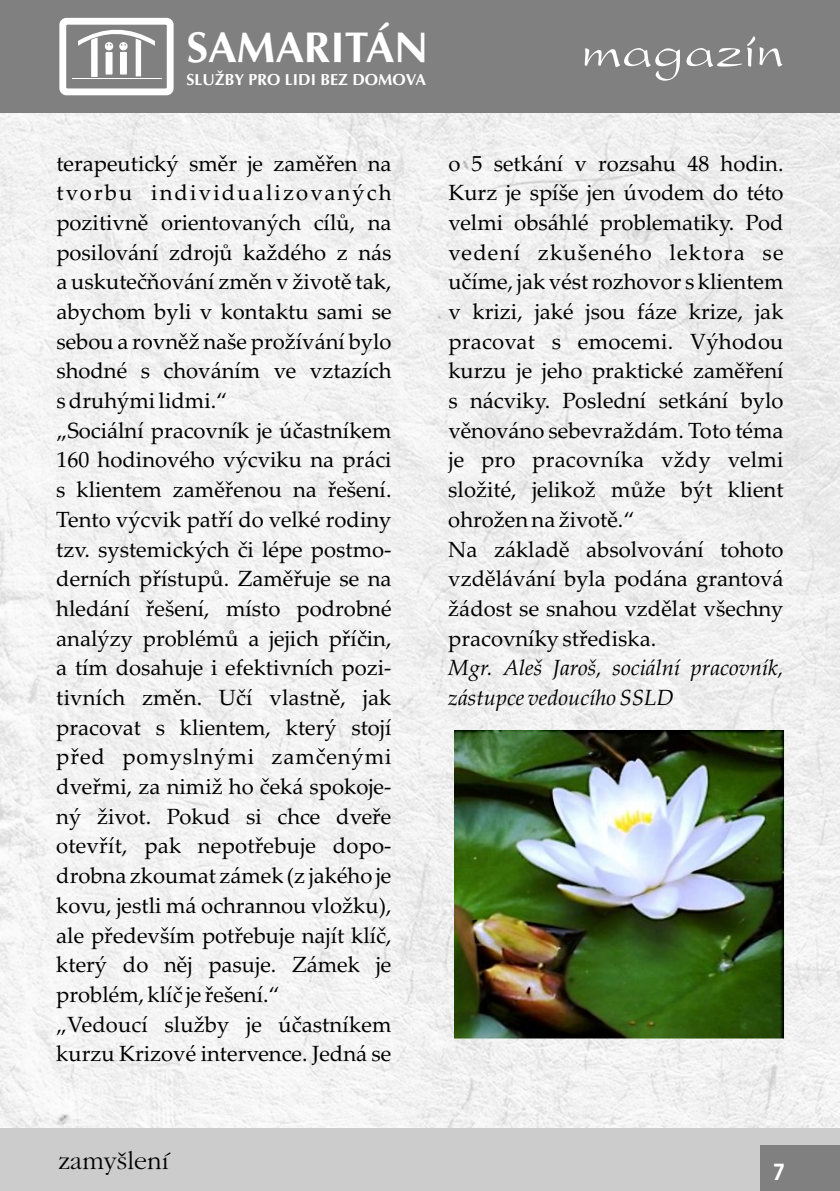
<style>
.page{position:relative;width:840px;height:1191px;background:#fff}
.page>*{position:absolute;margin:0;border:0;box-sizing:border-box;transform-origin:0 0}
.t1{font:56px "President";color:#fff}
.t2{font:700 43.2px "Ottawa";color:#fff}
.t3{font:26px "Gatineau CE";color:#000}
.t4{font:22px/29.6px "Palatino Linotype";color:#000}
.t5{font:italic 22px "Palatino Linotype";color:#000}
.t6{font:22px "Palatino Linotype";letter-spacing:.095em;color:#000}
.t7{font:22px "Palatino Linotype";letter-spacing:.055em;color:#000}
.t8{font:700 22px "Avalon";color:#fff}
.t9{font:700 16px "Ottawa";color:#fff}
</style>
<div class="page">
<img style="left:1px;top:113px;width:838px;height:1015px">
<div style="left:0;top:0;width:839px;height:113px;background:#808080"></div>
<div style="left:0;top:1128px;width:839px;height:63px;background:#ccc"></div>
<div style="left:760px;top:1145px;width:79px;height:46px;background:#808080"></div>
<div style="left:59px;top:18px;width:114px;height:77px;border:7px solid #fff;border-radius:4px"></div>
<hr style="left:72px;top:78px;width:89px;height:1px;background:#fff">
<svg style="left:78px;top:29px;width:77px;height:48px"></svg>
<img style="left:454px;top:730px;width:330px;height:308px">
<h2 class="t2" style="left:186px;top:31px;width:243px">SAMARITÁN</h2>
<p class="t9" style="left:186px;top:74px;width:241px">SLUŽBY PRO LIDI BEZ DOMOVA</p>
<h1 class="t1" style="left:580px;top:26px;width:204px">magazín</h1>
<p class="t4" style="left:56px;top:151px;width:336px">terapeutický směr je zaměřen na</p>
<p class="t4" style="left:448px;top:151px;width:336px">o 5 setkání v rozsahu 48 hodin.</p>
<p class="t6" style="left:56px;top:184px;width:336px">tvorbu individualizovaných</p>
<p class="t4" style="left:448px;top:180px;width:336px">Kurz je spíše jen úvodem do této</p>
<p class="t4" style="left:56px;top:210px;width:336px">pozitivně orientovaných cílů, na</p>
<p class="t4" style="left:448px;top:210px;width:336px">velmi obsáhlé problematiky. Pod</p>
<p class="t4" style="left:56px;top:240px;width:336px">posilování zdrojů každého z nás</p>
<p class="t7" style="left:448px;top:243px;width:336px">vedení zkušeného lektora se</p>
<p class="t4" style="left:56px;top:269px;width:336px">a uskutečňování změn v životě tak,</p>
<p class="t4" style="left:448px;top:269px;width:336px">učíme, jak vést rozhovor s klientem</p>
<p class="t4" style="left:56px;top:299px;width:336px">abychom byli v kontaktu sami se</p>
<p class="t4" style="left:448px;top:299px;width:336px">v krizi, jaké jsou fáze krize, jak</p>
<p class="t4" style="left:56px;top:329px;width:336px">sebou a rovněž naše prožívání bylo</p>
<p class="t4" style="left:448px;top:329px;width:336px">pracovat s emocemi. Výhodou</p>
<p class="t4" style="left:56px;top:359px;width:336px">shodné s chováním ve vztazích</p>
<p class="t4" style="left:448px;top:359px;width:336px">kurzu je jeho praktické zaměření</p>
<p class="t4" style="left:56px;top:388px;width:172px">sdruhými lidmi.“</p>
<p class="t4" style="left:448px;top:388px;width:336px">s nácviky. Poslední setkání bylo</p>
<p class="t4" style="left:56px;top:418px;width:336px">„Sociální pracovník je účastníkem</p>
<p class="t4" style="left:448px;top:418px;width:336px">věnováno sebevraždám. Toto téma</p>
<p class="t4" style="left:56px;top:448px;width:336px">160 hodinového výcviku na práci</p>
<p class="t4" style="left:448px;top:448px;width:336px">je pro pracovníka vždy velmi</p>
<p class="t4" style="left:56px;top:477px;width:336px">s klientem zaměřenou na řešení.</p>
<p class="t4" style="left:448px;top:477px;width:336px">složité, jelikož může být klient</p>
<p class="t4" style="left:56px;top:507px;width:336px">Tento výcvik patří do velké rodiny</p>
<p class="t4" style="left:448px;top:507px;width:187px">ohrožen na životě.“</p>
<p class="t4" style="left:56px;top:537px;width:336px">tzv. systemických či lépe postmo-</p>
<p class="t4" style="left:448px;top:537px;width:336px">Na základě absolvování tohoto</p>
<p class="t4" style="left:56px;top:566px;width:336px">derních přístupů. Zaměřuje se na</p>
<p class="t4" style="left:448px;top:566px;width:336px">vzdělávání byla podána grantová</p>
<p class="t4" style="left:56px;top:596px;width:336px">hledání řešení, místo podrobné</p>
<p class="t4" style="left:448px;top:596px;width:336px">žádost se snahou vzdělat všechny</p>
<p class="t4" style="left:56px;top:626px;width:336px">analýzy problémů a jejich příčin,</p>
<p class="t4" style="left:448px;top:626px;width:209px">pracovníky střediska.</p>
<p class="t4" style="left:56px;top:655px;width:336px">a tím dosahuje i efektivních pozi-</p>
<p class="t5" style="left:448px;top:659px;width:336px">Mgr. Aleš Jaroš, sociální pracovník,</p>
<p class="t4" style="left:56px;top:685px;width:336px">tivních změn. Učí vlastně, jak</p>
<p class="t5" style="left:448px;top:689px;width:226px">zástupce vedoucího SSLD</p>
<p class="t4" style="left:56px;top:715px;width:336px">pracovat s klientem, který stojí před pomyslnými zamčenými dveřmi, za nimiž ho čeká spokoje&shy;ný život. Pokud si chce dveře otevřít, pak nepotřebuje dopo&shy;drobna zkoumat zámek (z jakého je kovu, jestli má ochrannou vložku), ale především potřebuje najít klíč, který do něj pasuje. Zámek je problém, klíč je řešení.“<br>„Vedoucí služby je účastníkem kurzu Krizové intervence. Jedná se</p>
<p class="t3" style="left:58px;top:1149px;width:112px">zamyšlení</p>
<p class="t8" style="left:772px;top:1163px;width:14px">7</p>
</div>
